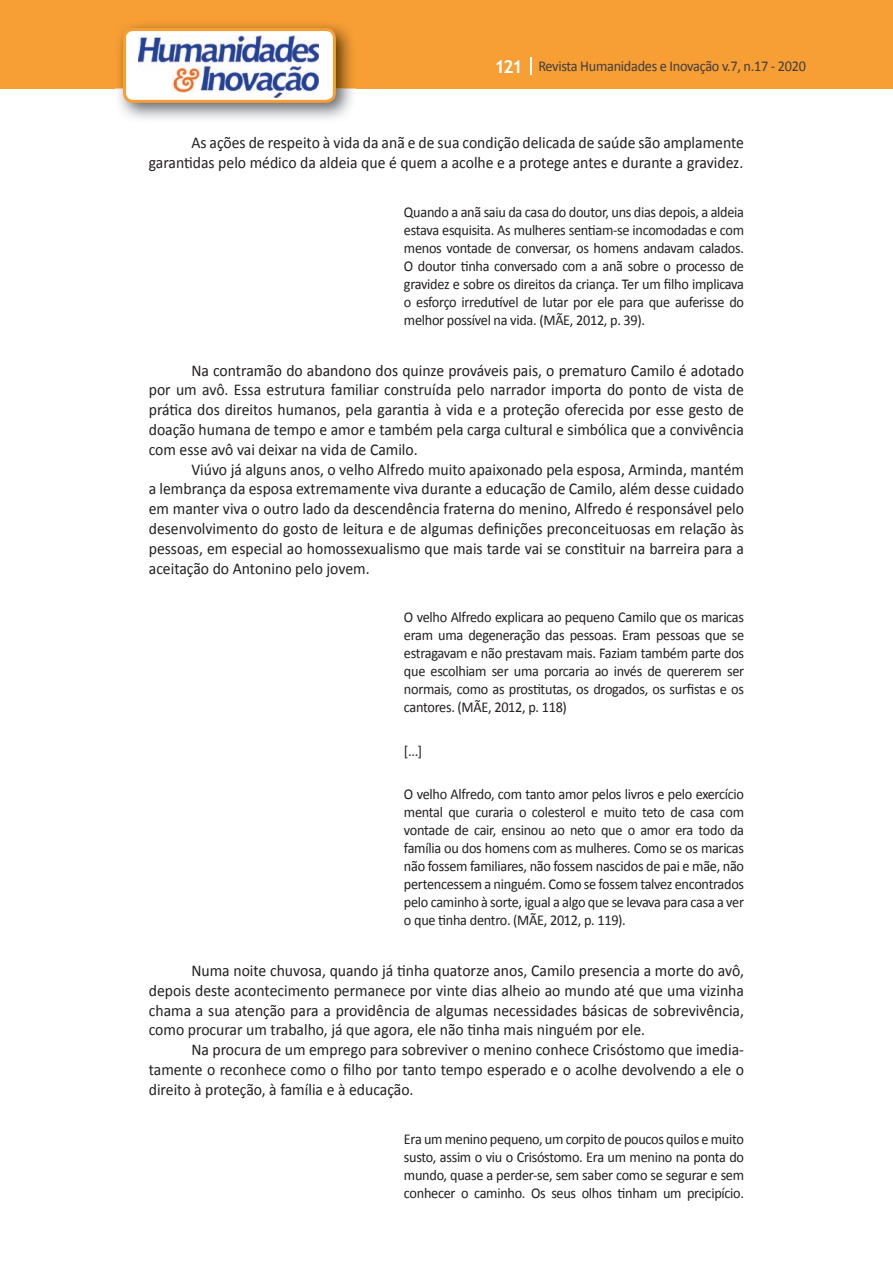
<style>
.page{position:relative;width:893px;height:1263px;background:#fff}
.page>*{position:absolute;margin:0;border:0;box-sizing:border-box;transform-origin:0 0}
.t1{font:16.5px/19.8px "Calibri";color:#231f20;text-align:justify;scale:.95 1}
.t2{font:15px/18px "Calibri";letter-spacing:-.02em;color:#231f20;text-align:justify;scale:.95 1}
.t3{font:15px "Calibri";letter-spacing:-.02em;color:#3e3e3f;scale:.95 1}
.s1{font-family:"Trebuchet MS";font-weight:700;font-size:18px;color:#fff}
</style>
<div class="page">
<div style="left:0;top:0;width:893px;height:88px;background:#f79e34"></div>
<svg style="left:530px;top:57px;width:2px;height:18px"></svg>
<img style="left:115px;top:24px;width:241px;height:95px">
<svg style="left:123px;top:28px;width:213px;height:75px"></svg>
<p class="t3" style="left:495px;top:57px;width:329px"><span class="s1">121</span> Revista Humanidades e Inovação v.7, n.17 - 2020</p>
<p class="t1" style="left:149px;top:133px;width:628px;text-align:right">As ações de respeito à vida da anã e de sua condição delicada de saúde são amplamente garantidas pelo médico da aldeia que é quem a acolhe e a protege antes e durante a gravidez.</p>
<p class="t2" style="left:404px;top:203px;width:360px">Quando a anã saiu da casa do doutor, uns dias depois, a aldeia estava esquisita. As mulheres sentiam-se incomodadas e com menos vontade de conversar, os homens andavam calados.<br>O doutor tinha conversado com a anã sobre o processo de gravidez e sobre os direitos da criança. Ter um filho implicava o esforço irredutível de lutar por ele para que auferisse do melhor possível na vida. (MÃE, 2012, p. 39).</p>
<p class="t1" style="left:149px;top:360px;width:628px;text-indent:43px">Na contramão do abandono dos quinze prováveis pais, o prematuro Camilo é adotado por um avô. Essa estrutura familiar construída pelo narrador importa do ponto de vista de prática dos direitos humanos, pela garantia à vida e a proteção oferecida por esse gesto de doação humana de tempo e amor e também pela carga cultural e simbólica que a convivência com esse avô vai deixar na vida de Camilo.</p>
<p class="t1" style="left:149px;top:459px;width:628px;text-indent:43px">Viúvo já alguns anos, o velho Alfredo muito apaixonado pela esposa, Arminda, mantém a lembrança da esposa extremamente viva durante a educação de Camilo, além desse cuidado em manter viva o outro lado da descendência fraterna do menino, Alfredo é responsável pelo desenvolvimento do gosto de leitura e de algumas definições preconceituosas em relação às pessoas, em especial ao homossexualismo que mais tarde vai se constituir na barreira para a aceitação do Antonino pelo jovem.</p>
<p class="t2" style="left:404px;top:608px;width:360px">O velho Alfredo explicara ao pequeno Camilo que os maricas eram uma degeneração das pessoas. Eram pessoas que se estragavam e não prestavam mais. Faziam também parte dos que escolhiam ser uma porcaria ao invés de quererem ser normais, como as prostitutas, os drogados, os surfistas e os cantores. (MÃE, 2012, p. 118)</p>
<p class="t2" style="left:404px;top:742px;width:21px">[...]</p>
<p class="t2" style="left:404px;top:785px;width:360px">O velho Alfredo, com tanto amor pelos livros e pelo exercício mental que curaria o colesterol e muito teto de casa com vontade de cair, ensinou ao neto que o amor era todo da família ou dos homens com as mulheres. Como se os maricas não fossem familiares, não fossem nascidos de pai e mãe, não pertencessem a ninguém. Como se fossem talvez encontrados pelo caminho à sorte, igual a algo que se levava para casa a ver o que tinha dentro. (MÃE, 2012, p. 119).</p>
<p class="t1" style="left:149px;top:961px;width:628px;text-indent:43px">Numa noite chuvosa, quando já tinha quatorze anos, Camilo presencia a morte do avô, depois deste acontecimento permanece por vinte dias alheio ao mundo até que uma vizinha chama a sua atenção para a providência de algumas necessidades básicas de sobrevivência, como procurar um trabalho, já que agora, ele não tinha mais ninguém por ele.</p>
<p class="t1" style="left:149px;top:1040px;width:628px;text-indent:43px">Na procura de um emprego para sobreviver o menino conhece Crisóstomo que imedia&shy;tamente o reconhece como o filho por tanto tempo esperado e o acolhe devolvendo a ele o direito à proteção, à família e à educação.</p>
<p class="t2" style="left:404px;top:1130px;width:360px">Era um menino pequeno, um corpito de poucos quilos e muito susto, assim o viu o Crisóstomo. Era um menino na ponta do mundo, quase a perder-se, sem saber como se segurar e sem conhecer o caminho. Os seus olhos tinham um precipício.</p>
</div>
